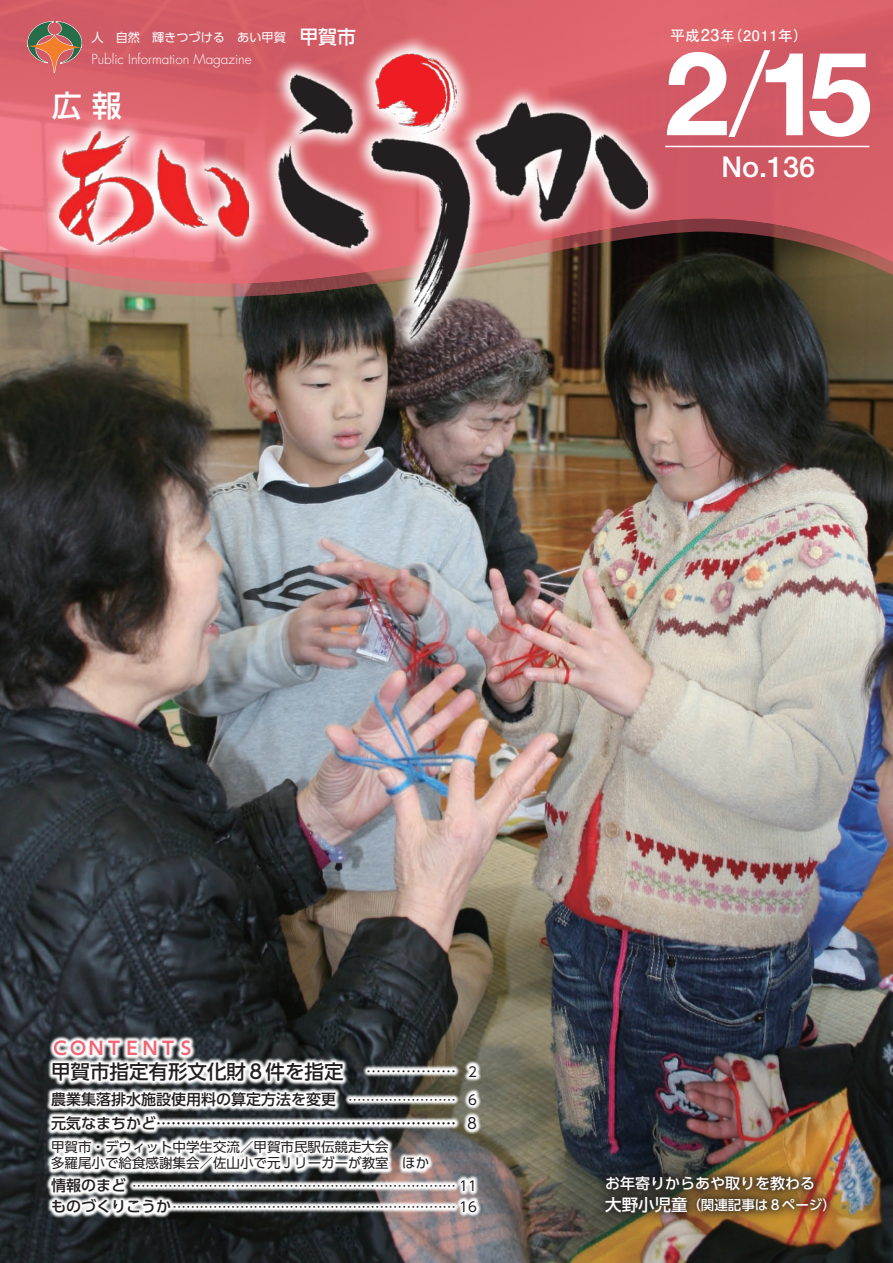
<style>
.page{position:relative;width:893px;height:1263px;background:#fff}
.page>*{position:absolute;margin:0;border:0;box-sizing:border-box;transform-origin:0 0}
.t1{font:700 116.7px "Helvetica Neue";color:#fff}
.t2{font:500 30px "UD Shin Go Pro";color:#fff}
.t3{font:500 28.65px "Helvetica Neue";color:#fff}
.t4{font:500 19.5px "UD Shin Go Pro";color:#231f20}
.t5{font:500 18.9px "UD Shin Go Pro";color:#fff}
.t6{font:700 18px "UD Shin Go Pro De";color:#f16675}
.t7{font:500 16.5px "UD Shin Go Pro";color:#fff}
.t8{font:700 16.2px "Futo Go B101 Pr 5";color:#fff}
.t9{font:500 15px "UD Shin Go Pro";color:#231f20}
.t10{font:15px "UD Shin Go Pro";color:#231f20}
.t11{font:500 15px "UD Shin Go Pro";color:#fff}
.t12{font:700 14.4px "Futo Go B101 Pr 5";letter-spacing:.05em;color:#fff}
.t13{font:13.5px/16.5px "UD Shin Go Pro";color:#231f20}
.t14{font:300 13.5px "Futura";color:#fff}
.t15{font:500 13.5px "UD Shin Go Pro";color:#fff}
.t16{font:12.15px "UD Shin Go Pro";color:#fff}
.s1{font-weight:300}
</style>
<div class="page">
<img style="left:0;top:297px;width:893px;height:966px">
<svg style="left:0;top:284px;width:893px;height:13px;background:#755e4f"></svg>
<svg style="left:0;top:0;width:893px;height:284px;background:#c75b63"></svg>
<svg style="left:27px;top:21px;width:55px;height:52px;background:#ae7160"></svg>
<svg style="left:44px;top:1034px;width:437px;height:183px"></svg>
<svg style="left:587px;top:1158px;width:249px;height:65px;background:#6e583c"></svg>
<img style="left:593px;top:1164px;width:243px;height:58px">
<hr style="left:665px;top:146px;width:204px;height:1px;background:#fff">
<svg style="left:40px;top:112px;width:219px;height:148px;background:#ea7e88"></svg>
<img style="left:60px;top:132px;width:188px;height:113px">
<svg style="left:259px;top:31px;width:404px;height:322px;background:#a15559"></svg>
<img style="left:278px;top:50px;width:370px;height:288px">
<p class="t16" style="left:91px;top:27px;width:196px">人　自然　輝きつづける　あい甲賀</p>
<p class="t14" style="left:91px;top:51px;width:162px">Public Information Magazine</p>
<h2 class="t2" style="left:52px;top:81px;width:71px">広報</h2>
<h3 class="t5" style="left:299px;top:22px;width:58px">甲賀市</h3>
<p class="t12" style="left:720px;top:24px;width:89px">（年 2011年(</p>
<p class="t8" style="left:701px;top:22px;width:20px">23</p>
<p class="t12" style="left:671px;top:24px;width:31px">平成</p>
<h1 class="t1" style="left:664px;top:21px;width:209px">2<span class="s1">/</span>15</h1>
<h3 class="t3" style="left:721px;top:150px;width:95px">No.136</h3>
<h3 class="t6" style="left:51px;top:1034px;width:145px">ＣＯＮＴＥＮＴＳ</h3>
<h3 class="t4" style="left:51px;top:1056px;width:294px">甲賀市指定有形文化財８件を指定</h3>
<p class="t10" style="left:366px;top:1059px;width:91px">..................</p>
<p class="t13" style="left:468px;top:1063px;width:10px">2</p>
<p class="t9" style="left:51px;top:1087px;width:286px">農業集落排水施設使用料の算定方法を変更</p>
<p class="t13" style="left:348px;top:1091px;width:110px">........................</p>
<p class="t13" style="left:468px;top:1091px;width:10px">6</p>
<p class="t9" style="left:51px;top:1111px;width:406px">元気なまちかど............................................................</p>
<p class="t13" style="left:51px;top:1138px;width:380px">甲賀市・デウィット中学生交流／甲賀市民駅伝競走大会<br>多羅尾小で給食感謝集会／佐山小で元 J リーガーが教室　ほか</p>
<p class="t13" style="left:132px;top:1177px;width:347px">........................................................................ 11</p>
<p class="t10" style="left:467px;top:1111px;width:11px">8</p>
<p class="t9" style="left:51px;top:1173px;width:76px">情報のまど</p>
<p class="t9" style="left:51px;top:1194px;width:121px">ものづくりこうか</p>
<p class="t13" style="left:173px;top:1198px;width:306px">............................................................... 16</p>
<p class="t11" style="left:605px;top:1171px;width:211px">お年寄りからあや取りを教わる</p>
<p class="t15" style="left:687px;top:1193px;width:150px">（関連記事は８ページ(</p>
<p class="t7" style="left:605px;top:1191px;width:84px">大野小児童</p>
</div>
